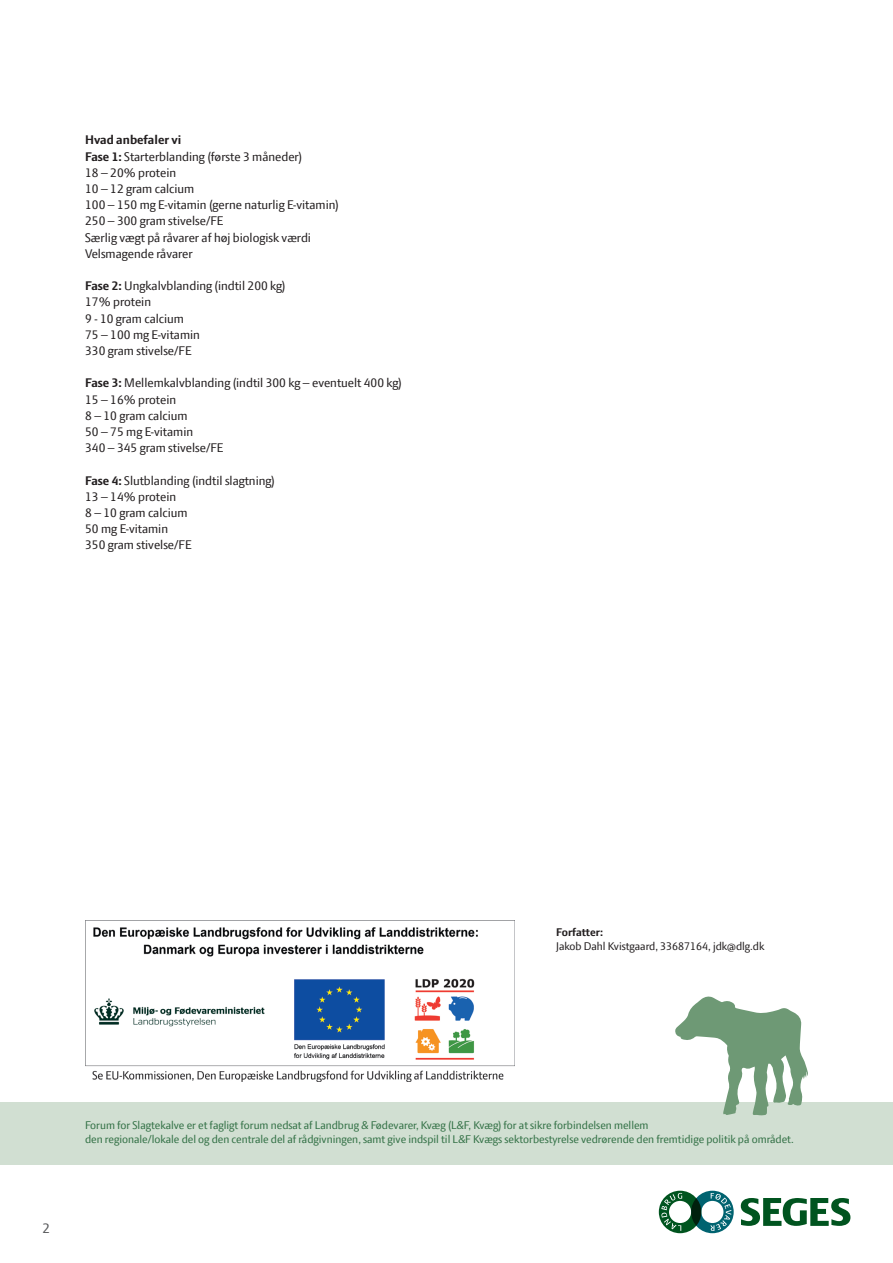
<style>
.page{position:relative;width:893px;height:1263px;background:#fff}
.page>*{position:absolute;margin:0;border:0;box-sizing:border-box;transform-origin:0 0}
.t1{font:15px "LF Press Sans";color:#57585a}
.Overskrift_1{font:13.5px "LF Press Sans";color:#231f20}
.Overskrift_1-2{font:700 13.5px "LF Press Sans";color:#231f20}
.Overskrift_1-3{font:12px/14.4px "LF Press Sans";color:#337146}
.Overskrift_1-4{font:12px "LF Press Sans";color:#231f20}
.Overskrift_1-5{font:700 12px "LF Press Sans";color:#231f20}
.s1{font-weight:700}
</style>
<div class="page">
<div style="left:0;top:1102px;width:893px;height:62px;background:#d1dfd2"></div>
<img style="left:85px;top:921px;width:430px;height:160px">
<svg style="left:659px;top:1191px;width:75px;height:42px"></svg>
<svg style="left:741px;top:1198px;width:109px;height:28px"></svg>
<svg style="left:675px;top:996px;width:133px;height:119px"></svg>
<p class="Overskrift_1-2" style="left:85px;top:132px;width:98px">Hvad anbefaler vi</p>
<p class="Overskrift_1" style="left:85px;top:148px;width:219px"><span class="s1">Fase 1:</span> Starterblanding (første 3 måneder)</p>
<p class="Overskrift_1" style="left:85px;top:165px;width:92px">18 – 20% protein</p>
<p class="Overskrift_1" style="left:85px;top:181px;width:111px">10 – 12 gram calcium</p>
<p class="Overskrift_1" style="left:85px;top:197px;width:255px">100 – 150 mg E-vitamin (gerne naturlig E-vitamin)</p>
<p class="Overskrift_1" style="left:85px;top:213px;width:140px">250 – 300 gram stivelse/FE</p>
<p class="Overskrift_1" style="left:85px;top:229px;width:227px">Særlig vægt på råvarer af høj biologisk værdi</p>
<p class="Overskrift_1" style="left:85px;top:246px;width:109px">Velsmagende råvarer</p>
<p class="Overskrift_1" style="left:85px;top:278px;width:202px"><span class="s1">Fase 2:</span> Ungkalvblanding (indtil 200 kg)</p>
<p class="Overskrift_1" style="left:85px;top:294px;width:67px">17% protein</p>
<p class="Overskrift_1" style="left:85px;top:310px;width:100px">9 - 10 gram calcium</p>
<p class="Overskrift_1" style="left:85px;top:327px;width:116px">75 – 100 mg E-vitamin</p>
<p class="Overskrift_1" style="left:85px;top:343px;width:108px">330 gram stivelse/FE</p>
<p class="Overskrift_1" style="left:85px;top:375px;width:318px"><span class="s1">Fase 3:</span> Mellemkalvblanding (indtil 300 kg – eventuelt 400 kg)</p>
<p class="Overskrift_1" style="left:85px;top:391px;width:92px">15 – 16% protein</p>
<p class="Overskrift_1" style="left:85px;top:408px;width:104px">8 – 10 gram calcium</p>
<p class="Overskrift_1" style="left:85px;top:424px;width:110px">50 – 75 mg E-vitamin</p>
<p class="Overskrift_1" style="left:85px;top:440px;width:140px">340 – 345 gram stivelse/FE</p>
<p class="Overskrift_1" style="left:85px;top:472px;width:191px"><span class="s1">Fase 4:</span> Slutblanding (indtil slagtning)</p>
<p class="Overskrift_1" style="left:85px;top:489px;width:92px">13 – 14% protein</p>
<p class="Overskrift_1" style="left:85px;top:505px;width:104px">8 – 10 gram calcium</p>
<p class="Overskrift_1" style="left:85px;top:521px;width:84px">50 mg E-vitamin</p>
<p class="Overskrift_1" style="left:85px;top:537px;width:108px">350 gram stivelse/FE</p>
<p class="Overskrift_1-5" style="left:556px;top:925px;width:48px">Forfatter:</p>
<p class="Overskrift_1-4" style="left:556px;top:939px;width:210px">Jakob Dahl Kvistgaard, 33687164, jdk@dlg.dk</p>
<p class="t1" style="left:43px;top:1220px;width:9px">2</p>
<p class="Overskrift_1-3" style="left:85px;top:1117px;width:710px">Forum for Slagtekalve er et fagligt forum nedsat af Landbrug &amp; Fødevarer, Kvæg (L&amp;F, Kvæg) for at sikre forbindelsen mellem<br>den regionale/lokale del og den centrale del af rådgivningen, samt give indspil til L&amp;F Kvægs sektorbestyrelse vedrørende den fremtidige politik på området.</p>
</div>
